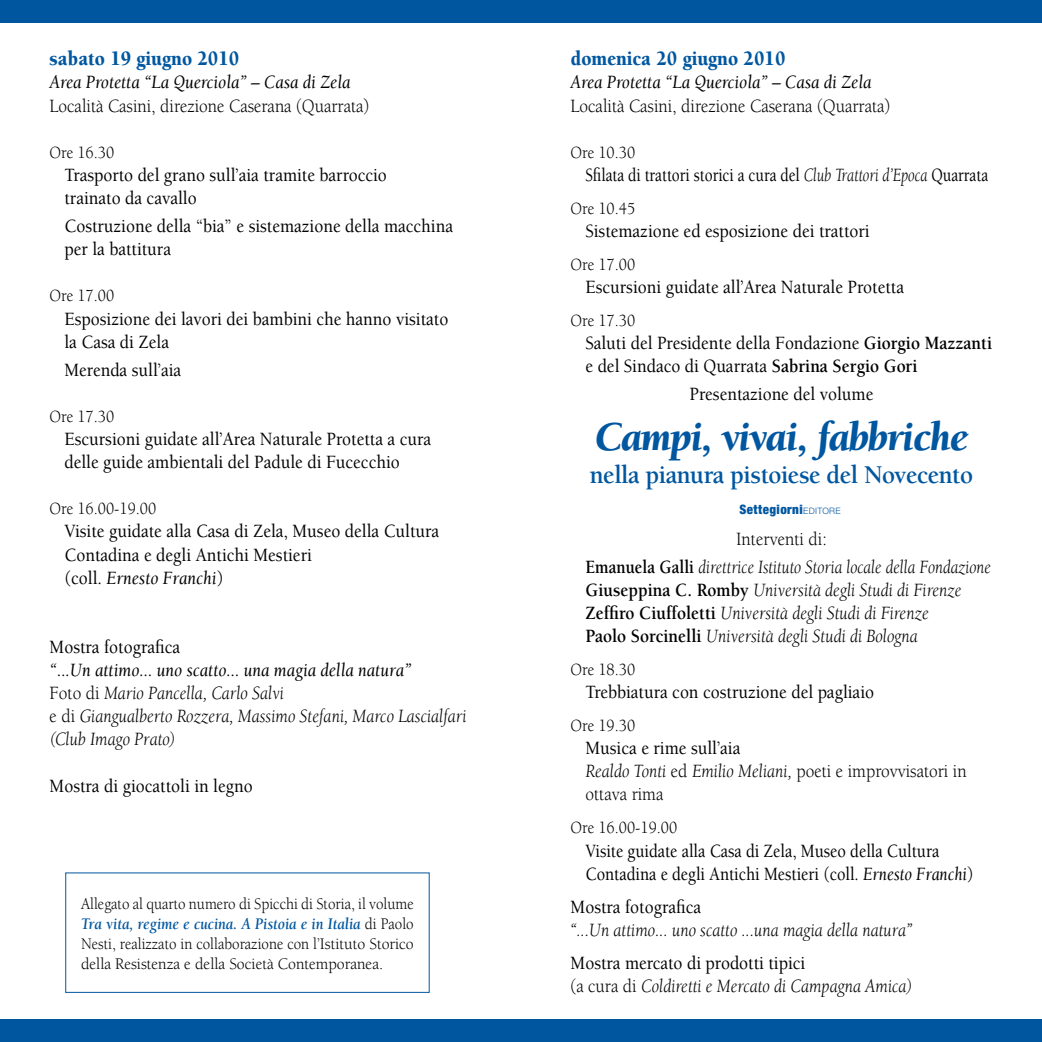
<style>
.page{position:relative;width:1042px;height:1042px;background:#fff}
.page>*{position:absolute;margin:0;border:0;box-sizing:border-box;transform-origin:0 0}
.t1{font:italic 900 41.82px "Berkeley";letter-spacing:-.02em;color:#0057a0;scale:.95 1}
.t2{font:700 26.25px "Berkeley";letter-spacing:-.02em;color:#0057a0;scale:.95 1}
.t3{font:900 21px "Berkeley";color:#0057a0;scale:.9 1}
.t4{font:500 19.25px/23.1px "Berkeley";color:#000;scale:.9 1}
.t5{font:italic 19.25px/23.1px "Berkeley";color:#000;scale:.9 1}
.t6{font:19.25px/23.1px "Berkeley";color:#000;scale:.9 1}
.t7{font:500 19.25px/23.1px "Berkeley";color:#000;scale:.85 1}
.t8{font:italic 19.25px "Berkeley";color:#000;scale:.9 1}
.t9{font:italic 19.25px/28px "Berkeley";color:#000;scale:.86 1}
.t10{font:500 19.25px "Berkeley";color:#000;scale:.8 1}
.t11{font:17.5px "Berkeley";color:#000;scale:.9 1}
.t12{font:16.62px/19.9px "Berkeley";color:#000;text-align:justify;scale:.9 1}
.t13{font:900 condensed 12.95px "Helvetica Neue";letter-spacing:.035em;color:#0057a0}
.s1{font-weight:400;font-style:italic}
.s2{font-style:inherit}
.s3{font-style:normal}
.s4{font-weight:700;font-style:italic;color:#0057a0}
.s5{font-weight:700}
.s6{font-weight:300;font-stretch:normal;font-size:8.75px}
.s7{font-weight:700;font-style:normal}
.s8{font-weight:500}
.s9{font-style:italic}
.s10{font-weight:500;font-style:normal}
</style>
<div class="page">
<div style="left:0;top:0;width:1042px;height:23px;background:#0057a0"></div>
<div style="left:0;top:1019px;width:1042px;height:23px;background:#0057a0"></div>
<div style="left:65px;top:872px;width:365px;height:121px;border:1px solid #0057a0"></div>
<p class="t3" style="left:50px;top:48px;width:212px">sabato 19 giugno 2010</p>
<p class="t8" style="left:50px;top:72px;width:336px">Area Protetta “La Querciola” – Casa di Zela</p>
<p class="t6" style="left:50px;top:94px;width:357px">Località Casini, direzione Caserana (Quarrata)</p>
<p class="t11" style="left:50px;top:143px;width:73px">Ore 16.30</p>
<p class="t4" style="left:64px;top:164px;width:360px">Trasporto del grano sull’aia tramite barroccio trainato da cavallo</p>
<p class="t4" style="left:64px;top:215px;width:433px">Costruzione della “bia” e sistemazione della macchina per la battitura</p>
<p class="t11" style="left:50px;top:287px;width:73px">Ore 17.00</p>
<p class="t4" style="left:64px;top:307px;width:428px">Esposizione dei lavori dei bambini che hanno visitato la Casa di Zela</p>
<p class="t4" style="left:64px;top:358px;width:131px">Merenda sull’aia</p>
<p class="t11" style="left:50px;top:407px;width:73px">Ore 17.30</p>
<p class="t4" style="left:64px;top:428px;width:409px">Escursioni guidate all’Area Naturale protetta a cura delle guide ambientali del Padule di Fucecchio</p>
<p class="t11" style="left:50px;top:499px;width:120px">Ore 16.00-19.00</p>
<p class="t4" style="left:64px;top:520px;width:418px">Visite guidate alla Casa di Zela, museo della cultura c ontadina e degli Antichi Mestieri<br>(coll. <span class="s1">Ernesto Franchi</span>)</p>
<p class="t4" style="left:50px;top:636px;width:147px">Mostra fotografica</p>
<p class="t5" style="left:50px;top:659px;width:465px"><span class="s2">“...Un attimo... uno scatto... una magia della natura”<br></span><span class="s3">Foto di</span> Mario Pancella, Carlo Salvi<br><span class="s3">e di</span> Giangualberto Rozzera, Massimo Stefani, Marco Lascialfari (Club Imago Prato)</p>
<p class="t4" style="left:50px;top:774px;width:227px">Mostra di giocattoli in legno</p>
<p class="t12" style="left:81px;top:894px;width:371px">Allegato al quarto numero di Spicchi di Storia, il volume <span class="s4">Tra vita, regime e cucina. A Pistoia e in Italia</span> di Paolo Nesti, realizzato in collaborazione con l’Istituto Storico della Resistenza e della Società Contemporanea.</p>
<p class="t3" style="left:570px;top:48px;width:240px">domenica 20 giugno 2010</p>
<p class="t8" style="left:570px;top:72px;width:336px">Area Protetta “La Querciola” – Casa di Zela</p>
<p class="t6" style="left:570px;top:94px;width:357px">Località Casini, direzione Caserana (Quarrata)</p>
<p class="t11" style="left:570px;top:143px;width:73px">Ore 10.30</p>
<p class="t10" style="left:585px;top:165px;width:505px">Sfilata di trattori storici a cura del <span class="s1">Club Trattori d’Epoca</span> Quarrata</p>
<p class="t11" style="left:570px;top:199px;width:73px">Ore 10.45</p>
<p class="t4" style="left:585px;top:220px;width:317px">Sistemazione ed esposizione dei trattori</p>
<p class="t11" style="left:570px;top:255px;width:73px">Ore 17.00</p>
<p class="t4" style="left:585px;top:276px;width:355px">Escursioni guidate all’Area Naturale protetta</p>
<p class="t11" style="left:570px;top:311px;width:73px">Ore 17.30</p>
<p class="t4" style="left:585px;top:332px;width:453px">Saluti del Presidente della Fondazione <span class="s5">Giorgio Mazzanti </span>e del Sindaco di Quarrata <span class="s5">Sabrina Sergio Gori</span></p>
<p class="t4" style="left:689px;top:383px;width:206px">Presentazione del volume</p>
<h1 class="t1" style="left:595px;top:415px;width:394px">Campi, vivai, fabbriche</h1>
<h2 class="t2" style="left:590px;top:461px;width:405px">nella pianura pistoiese del Novecento</h2>
<p class="t13" style="left:739px;top:501px;width:103px">Settegiorni<span class="s6">EDITORE</span></p>
<p class="t9" style="left:585px;top:525px;width:473px;text-indent:151px"><span class="s3">Interventi di:<br></span><span class="s7">Emanuela Galli</span> direttrice Istituto Storia locale della Fondazione</p>
<p class="t5" style="left:585px;top:579px;width:419px"><span class="s7">Giuseppina C. Romby</span> Università degli Studi di Firenze<br><span class="s7">Zeffiro Ciuffoletti</span> Università degli Studi di Firenze<br><span class="s7">Paolo Sorcinelli</span> Università degli Studi di Bologna</p>
<p class="t11" style="left:570px;top:660px;width:73px">Ore 18.30</p>
<p class="t4" style="left:585px;top:681px;width:322px">Trebbiatura con costruzione del pagliaio</p>
<p class="t11" style="left:570px;top:716px;width:73px">Ore 19.30</p>
<p class="t6" style="left:585px;top:737px;width:425px"><span class="s8">Musica e rime sull’aia<br></span><span class="s9">Realdo Tonti</span> ed <span class="s9">Emilio Meliani,</span> poeti e improvvisatori in ottava rima</p>
<p class="t11" style="left:570px;top:819px;width:120px">Ore 16.00-19.00</p>
<p class="t7" style="left:585px;top:839px;width:458px">Visite guidate alla Casa di Zela, museo della cultura contadina e degli Antichi Mestieri (coll. <span class="s1">Ernesto Franchi</span>)</p>
<p class="t4" style="left:570px;top:895px;width:147px">Mostra fotografica</p>
<p class="t5" style="left:570px;top:919px;width:381px">“...Un attimo... uno scatto ...una magia della natura”</p>
<p class="t5" style="left:570px;top:952px;width:381px"><span class="s10">Mostra mercato di prodotti tipici<br></span><span class="s3">(a cura di</span> Coldiretti e mercato di campagna amica)</p>
</div>
